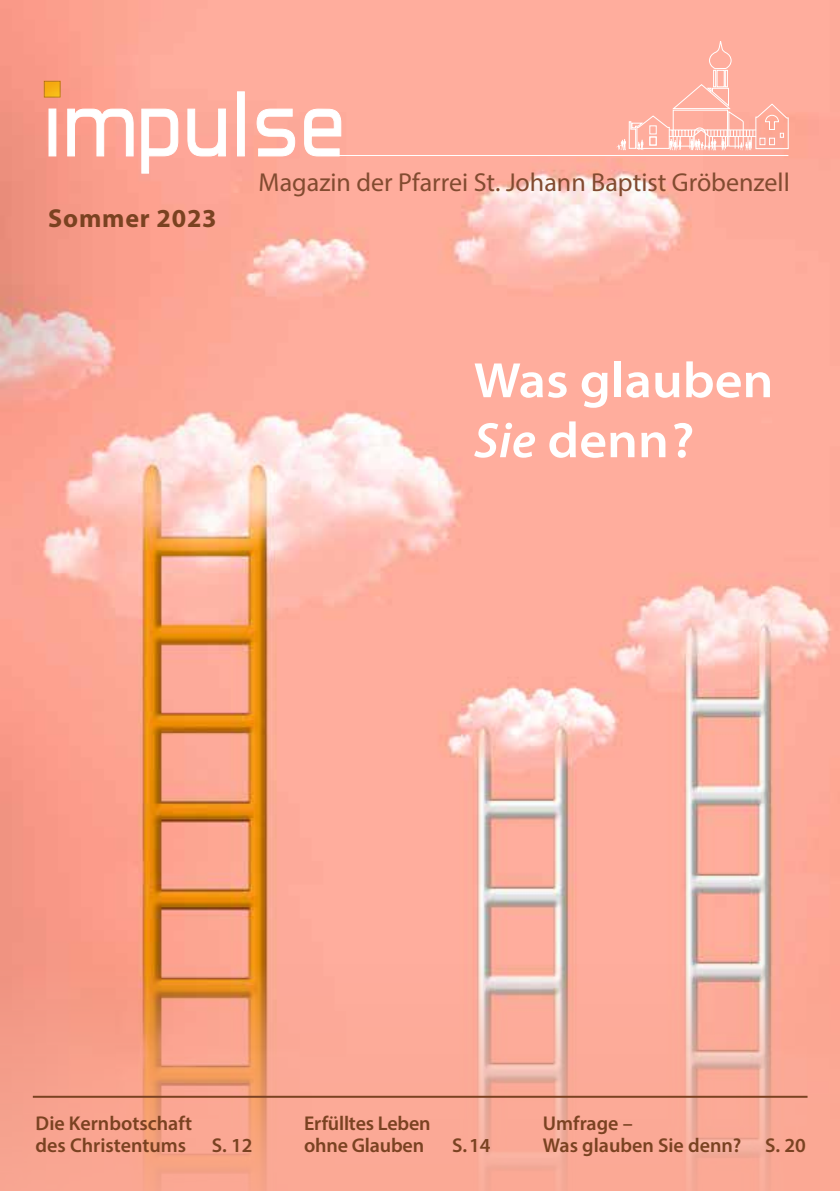
<style>
.page{position:relative;width:840px;height:1191px;background:#fff}
.page>*{position:absolute;margin:0;border:0;box-sizing:border-box;transform-origin:0 0}
.t1{font:600 semi-expanded 50px/60px "Myriad Pro";color:#fff}
.t2{font:26px "Myriad Pro";color:#824b30}
.t3{font:700 26px "Myriad Pro";letter-spacing:.03em;color:#7a4221}
.t4{font:600 20px/22px "Myriad Pro";color:#7a4221}
.s1{font-style:italic;font-stretch:normal}
</style>
<div class="page">
<img style="left:0;top:0;width:839px;height:964px">
<svg style="left:0;top:964px;width:839px;height:227px;fill:#fba995"></svg>
<svg style="left:616px;top:41px;width:172px;height:109px"></svg>
<div style="left:49px;top:109px;width:7px;height:47px;background:#fff"></div>
<svg style="left:67px;top:109px;width:67px;height:47px"></svg>
<svg style="left:141px;top:109px;width:37px;height:65px"></svg>
<svg style="left:187px;top:108px;width:39px;height:48px"></svg>
<div style="left:237px;top:92px;width:7px;height:64px;background:#fff"></div>
<svg style="left:256px;top:109px;width:39px;height:47px"></svg>
<svg style="left:304px;top:109px;width:37px;height:47px"></svg>
<hr style="left:320px;top:155px;width:467px;height:1px;background:#fff">
<div style="left:42px;top:77px;width:22px;height:22px;background:#f8b818;opacity:.75"></div>
<hr style="left:33px;top:1095px;width:774px;height:2px;background:#7a4221">
<h2 class="t3" style="left:48px;top:201px;width:170px">Sommer 2023</h2>
<h2 class="t2" style="left:258px;top:167px;width:532px">Magazin der Pfarrei St. Johann Baptist Gröbenzell</h2>
<h1 class="t1" style="left:473px;top:351px;width:301px">Was glauben<br><span class="s1">Sie</span> denn?</h1>
<p class="t4" style="left:36px;top:1112px;width:158px">Die Kernbotschaft des Christentums</p>
<p class="t4" style="left:212px;top:1134px;width:42px">S. 12</p>
<p class="t4" style="left:304px;top:1112px;width:128px">Erfülltes Leben ohne Glauben</p>
<p class="t4" style="left:452px;top:1134px;width:40px">S.14</p>
<p class="t4" style="left:542px;top:1112px;width:264px">Umfrage –<br>Was glauben Sie denn? S. 20</p>
</div>
